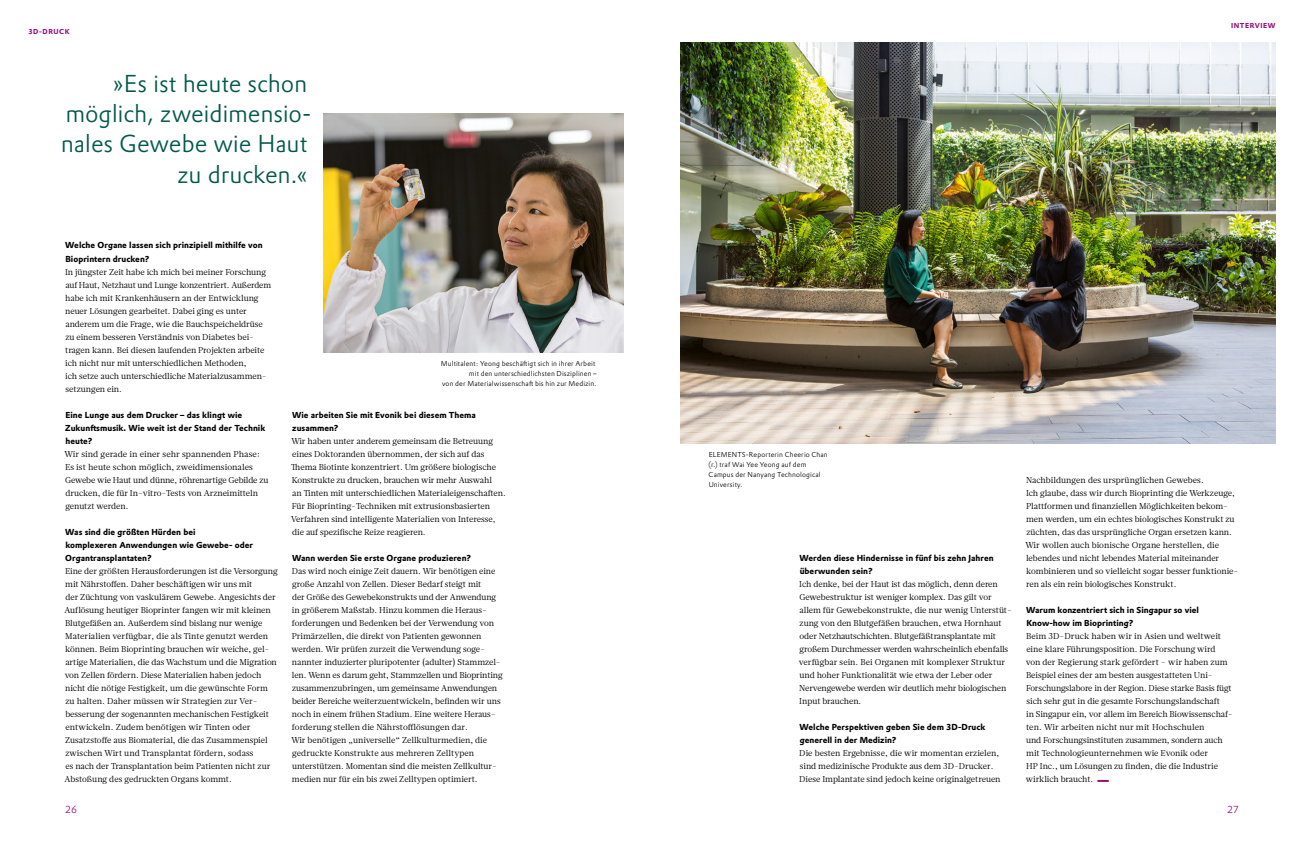
<style>
.page{position:relative;width:1304px;height:851px;background:#fff}
.page>*{position:absolute;margin:0;border:0;box-sizing:border-box;transform-origin:0 0}
.t1{font:300 24px/30px "Evonik Prokyon";letter-spacing:-.005em;color:#00584b;text-align:right}
.t2{font:300 10px "Evonik Prokyon";color:#94107f}
.t3{font:8.5px/13px "Glosa Text";letter-spacing:-.01em;color:#000}
.t4{font:700 8.5px/13px "Evonik Prokyon";color:#000}
.t5{font:300 7px/10px "Evonik Prokyon";letter-spacing:.02em;color:#000}
.t6{font:700 7px "Evonik Prokyon";letter-spacing:.075em;color:#94107f}
</style>
<div class="page">
<img style="left:680px;top:43px;width:595px;height:400px">
<img style="left:323px;top:113px;width:301px;height:239px">
<svg style="left:1097px;top:779px;width:12px;height:2px"></svg>
<p class="t6" style="left:28px;top:25px;width:43px">3D-DRUCK</p>
<h1 class="t1" style="left:61px;top:67px;width:252px">»Es ist heute schon möglich, zweidimensio&shy;nales Gewebe wie Haut zu drucken.«</h1>
<p class="t4" style="left:65px;top:238px;width:199px">Welche Organe lassen sich prinzipiell mithilfe von<br>Bioprintern drucken?</p>
<p class="t3" style="left:65px;top:265px;width:207px">In jüngster Zeit habe ich mich bei meiner Forschung auf Haut, Netzhaut und Lunge konzentriert. Außerdem habe ich mit Krankenhäusern an der Entwicklung neuer Lösungen gearbeitet. Dabei ging es unter anderem um die Frage, wie die Bauchspeicheldrüse zu einem besseren Verständnis von Diabetes bei&shy;tragen kann. Bei diesen laufenden Projekten arbeite ich nicht nur mit unterschiedlichen Methoden,<br>ich setze auch unterschiedliche Materialzusammen&shy;setzungen ein.</p>
<p class="t4" style="left:65px;top:407px;width:202px">Eine Lunge aus dem Drucker – das klingt wie<br>Zukunftsmusik. Wie weit ist der Stand der Technik heute?</p>
<p class="t3" style="left:65px;top:447px;width:205px">Wir sind gerade in einer sehr spannenden Phase:<br>Es ist heute schon möglich, zweidimensionales Gewebe wie Haut und dünne, röhrenartige Gebilde zu drucken, die für In-vitro-Tests von Arzneimitteln genutzt werden.</p>
<p class="t4" style="left:65px;top:524px;width:189px">Was sind die größten Hürden bei<br>komplexeren Anwendungen wie Gewebe- oder<br>Organtransplantaten?</p>
<p class="t3" style="left:64px;top:564px;width:215px">Eine der größten Herausforderungen ist die Versorgung mit Nährstoffen. Daher beschäftigen wir uns mit<br>der Züchtung von vaskulärem Gewebe. Angesichts der Auflösung heutiger Bioprinter fangen wir mit kleinen Blutgefäßen an. Außerdem sind bislang nur wenige Materialien verfügbar, die als Tinte genutzt werden können. Beim Bioprinting brauchen wir weiche, gel&shy;artige Materialien, die das Wachstum und die Migration von Zellen fördern. Diese Materialien haben jedoch nicht die nötige Festigkeit, um die gewünschte Form zu halten. Daher müssen wir Strategien zur Ver&shy;besserung der sogenannten mechanischen Festigkeit entwickeln. Zudem benötigen wir Tinten oder Zusatzstoffe aus Biomaterial, die das Zusammenspiel zwischen Wirt und Transplantat fördern, sodass<br>es nach der Transplantation beim Patienten nicht zur Abstoßung des gedruckten Organs kommt.</p>
<p class="t2" style="left:65px;top:801px;width:13px">26</p>
<p class="t5" style="left:441px;top:357px;width:157px;text-align:right">Multitalent: Yeong beschäftigt sich in ihrer Arbeit mit den unterschiedlichsten Disziplinen –<br>von der Materialwissenschaft bis hin zur Medizin.</p>
<p class="t4" style="left:292px;top:407px;width:185px">Wie arbeiten Sie mit Evonik bei diesem Thema zusammen?</p>
<p class="t3" style="left:291px;top:434px;width:216px">Wir haben unter anderem gemeinsam die Betreuung eines Doktoranden übernommen, der sich auf das Thema Biotinte konzentriert. Um größere biologische Konstrukte zu drucken, brauchen wir mehr Auswahl<br>an Tinten mit unterschiedlichen Materialeigenschaften.<br>Für Bioprinting-Techniken mit extrusionsbasierten Verfahren sind intelligente Materialien von Interesse, die auf spezifische Reize reagieren.</p>
<p class="t4" style="left:292px;top:550px;width:181px">Wann werden Sie erste Organe produzieren?</p>
<p class="t3" style="left:291px;top:564px;width:213px">Das wird noch einige Zeit dauern. Wir benötigen eine große Anzahl von Zellen. Dieser Bedarf steigt mit<br>der Größe des Gewebekonstrukts und der Anwendung in größerem Maßstab. Hinzu kommen die Heraus&shy;forderungen und Bedenken bei der Verwendung von Primärzellen, die direkt von Patienten gewonnen werden. Wir prüfen zurzeit die Verwendung soge&shy;nannter induzierter pluripotenter (adulter) Stammzel&shy;len. Wenn es darum geht, Stammzellen und Bioprinting zusammenzubringen, um gemeinsame Anwendungen beider Bereiche weiterzuentwickeln, befinden wir uns noch in einem frühen Stadium. Eine weitere Heraus&shy;forderung stellen die Nährstofflösungen dar.<br>Wir benötigen „universelle“ Zellkulturmedien, die gedruckte Konstrukte aus mehreren Zelltypen unterstützen. Momentan sind die meisten Zellkultur&shy;medien nur für ein bis zwei Zelltypen optimiert.</p>
<p class="t6" style="left:1231px;top:20px;width:46px">INTERVIEW</p>
<p class="t5" style="left:709px;top:448px;width:121px">ELEMENTS-Reporterin Cheerio Chan (r.) traf Wai Yee Yeong auf dem<br>Campus der Nanyang Technological<br>University.</p>
<p class="t4" style="left:799px;top:550px;width:196px">Werden diese Hindernisse in fünf bis zehn Jahren überwunden sein?</p>
<p class="t3" style="left:799px;top:577px;width:214px">Ich denke, bei der Haut ist das möglich, denn deren Gewebestruktur ist weniger komplex. Das gilt vor allem für Gewebekonstrukte, die nur wenig Unterstüt&shy;zung von den Blutgefäßen brauchen, etwa Hornhaut oder Netzhautschichten. Blutgefäßtransplantate mit großem Durchmesser werden wahrscheinlich ebenfalls verfügbar sein. Bei Organen mit komplexer Struktur und hoher Funktionalität wie etwa der Leber oder Nervengewebe werden wir deutlich mehr biologischen Input brauchen.</p>
<p class="t4" style="left:799px;top:719px;width:188px">Welche Perspektiven geben Sie dem 3D-Druck generell in der Medizin?</p>
<p class="t3" style="left:799px;top:746px;width:203px">Die besten Ergebnisse, die wir momentan erzielen, sind medizinische Produkte aus dem 3D-Drucker.<br>Diese Implantate sind jedoch keine originalgetreuen</p>
<p class="t3" style="left:1026px;top:473px;width:214px">Nachbildungen des ursprünglichen Gewebes.<br>Ich glaube, dass wir durch Bioprinting die Werkzeuge, Plattformen und finanziellen Möglichkeiten bekom&shy;men werden, um ein echtes biologisches Konstrukt zu züchten, das das ursprüngliche Organ ersetzen kann.<br>Wir wollen auch bionische Organe herstellen, die lebendes und nicht lebendes Material miteinander kombinieren und so vielleicht sogar besser funktionie&shy;ren als ein rein biologisches Konstrukt.</p>
<p class="t4" style="left:1026px;top:602px;width:174px">Warum konzentriert sich in Singapur so viel<br>Know-how im Bioprinting?</p>
<p class="t3" style="left:1026px;top:629px;width:209px">Beim 3D-Druck haben wir in Asien und weltweit eine klare Führungsposition. Die Forschung wird<br>von der Regierung stark gefördert – wir haben zum Beispiel eines der am besten ausgestatteten Uni-Forschungslabore in der Region. Diese starke Basis fügt sich sehr gut in die gesamte Forschungslandschaft<br>in Singapur ein, vor allem im Bereich Biowissenschaf&shy;ten. Wir arbeiten nicht nur mit Hochschulen<br>und Forschungsinstituten zusammen, sondern auch mit Technologieunternehmen wie Evonik oder<br>HP Inc., um Lösungen zu finden, die die Industrie wirklich braucht.</p>
<p class="t2" style="left:1227px;top:801px;width:13px">27</p>
</div>
